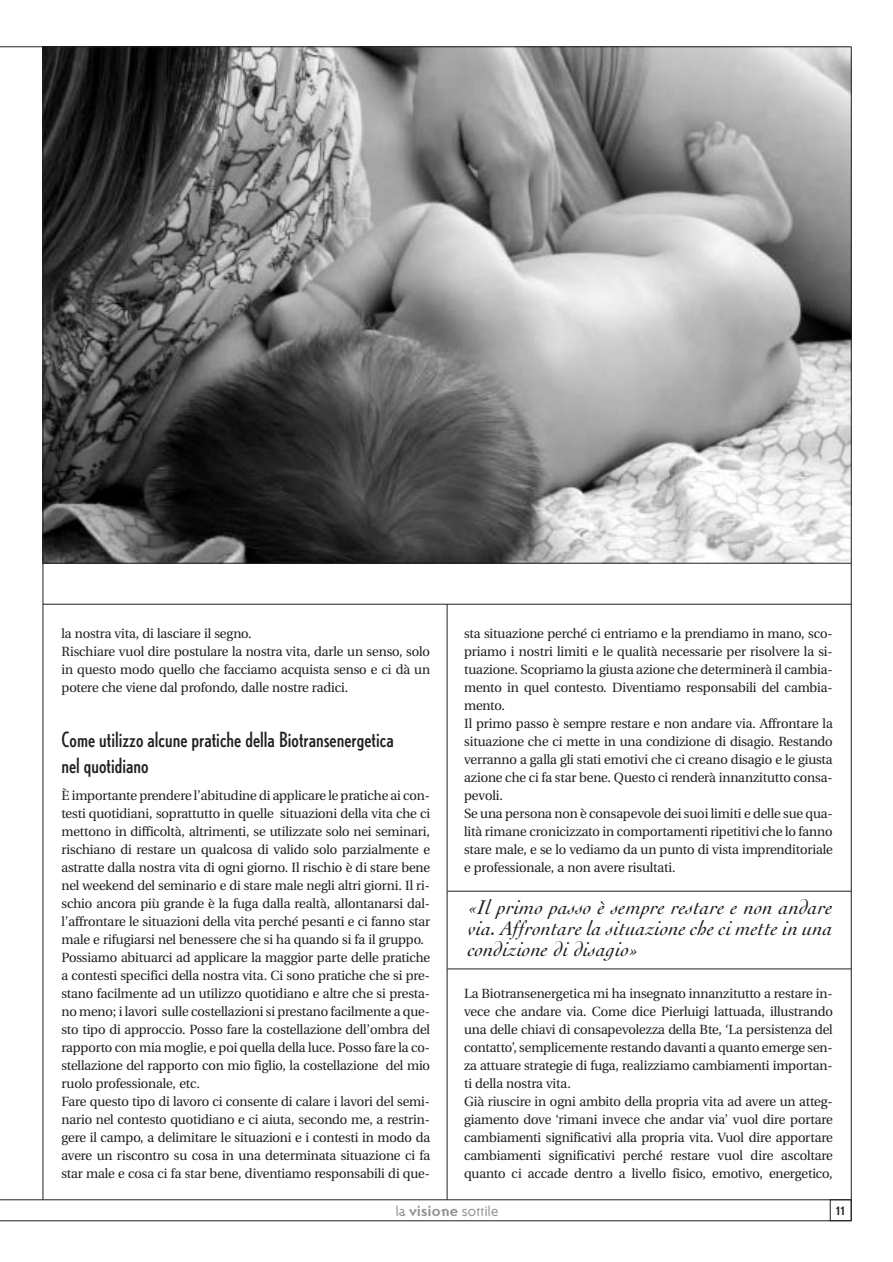
<style>
.page{position:relative;width:893px;height:1262px;background:#fff}
.page>*{position:absolute;margin:0;border:0;box-sizing:border-box;transform-origin:0 0}
.t1{font:italic 21px/21px "Cochin";letter-spacing:.01em;color:#231f1f;text-align:justify}
.t2{font:condensed 21px/25.5px "Nobel";color:#231f1f}
.t3{font:17.25px/18px "Utopia Headline";color:#231f1f}
.t4{font:15px "Ottomat";letter-spacing:-.02em;color:#939497}
.t5{font:700 condensed 12.75px "Akzidenz Grotesk BE";color:#231f1f}
.s1{font-weight:700}
</style>
<div class="page">
<img style="left:44px;top:48px;width:807px;height:515px">
<hr style="left:43px;top:563px;width:808px;height:1px;background:#231f1f">
<hr style="left:43px;top:604px;width:808px;height:1px;background:#231f1f">
<hr style="left:851px;top:47px;width:1px;height:1173px;background:#231f1f">
<hr style="left:43px;top:47px;width:1px;height:1152px;background:#231f1f">
<hr style="left:0;top:1220px;width:851px;height:1px;background:#231f1f">
<div style="left:830px;top:1199px;width:21px;height:21px;border:1px solid #231f1f"></div>
<hr style="left:0;top:47px;width:851px;height:1px;background:#231f1f">
<hr style="left:0;top:1199px;width:851px;height:1px;background:#231f1f">
<hr style="left:447px;top:968px;width:404px;height:1px;background:#231f1f">
<hr style="left:447px;top:891px;width:404px;height:1px;background:#231f1f">
<hr style="left:447px;top:604px;width:1px;height:595px;background:#231f1f">
<p class="t3" style="left:61px;top:623px;width:370px">la nostra vita, di lasciare il segno.<br>Rischiare vuol dire postulare la nostra vita, darle un senso, solo in questo modo quello che facciamo acquista senso e ci dà un potere che viene dal profondo, dalle nostre radici.</p>
<p class="t2" style="left:61px;top:729px;width:334px">Come utilizzo alcune pratiche della Biotransenergetica nel quotidiano</p>
<p class="t3" style="left:61px;top:785px;width:370px">È importante prendere l’abitudine di applicare le pratiche ai con&shy;testi quotidiani, soprattutto in quelle situazioni della vita che ci mettono in difficoltà, altrimenti, se utilizzate solo nei seminari, rischiano di restare un qualcosa di valido solo parzialmente e astratte dalla nostra vita di ogni giorno. Il rischio è di stare bene nel weekend del seminario e di stare male negli altri giorni. Il ri&shy;schio ancora più grande è la fuga dalla realtà, allontanarsi dal&shy;l’affrontare le situazioni della vita perché pesanti e ci fanno star male e rifugiarsi nel benessere che si ha quando si fa il gruppo.<br>Possiamo abituarci ad applicare la maggior parte delle pratiche a contesti specifici della nostra vita. Ci sono pratiche che si pre&shy;stano facilmente ad un utilizzo quotidiano e altre che si presta&shy;nomeno; i lavori sulle costellazioni si prestano facilmente a que&shy;sto tipo di approccio. Posso fare la costellazione dell’ombra del rapporto con mia moglie, e poi quella della luce. Posso fare la co&shy;stellazione del rapporto con mio figlio, la costellazione del mio ruolo professionale, etc.<br>Fare questo tipo di lavoro ci consente di calare i lavori del semi&shy;nario nel contesto quotidiano e ci aiuta, secondo me, a restrin&shy;gere il campo, a delimitare le situazioni e i contesti in modo da avere un riscontro su cosa in una determinata situazione ci fa star male e cosa ci fa star bene, diventiamo responsabili di que-</p>
<p class="t3" style="left:464px;top:623px;width:370px">sta situazione perché ci entriamo e la prendiamo in mano, sco&shy;priamo i nostri limiti e le qualità necessarie per risolvere la si&shy;tuazione. Scopriamo la giusta azione che determinerà il cambia&shy;mento in quel contesto. Diventiamo responsabili del cambia&shy;mento.<br>Il primo passo è sempre restare e non andare via. Affrontare la situazione che ci mette in una condizione di disagio. Restando verranno a galla gli stati emotivi che ci creano disagio e le giusta azione che ci fa star bene. Questo ci renderà innanzitutto consa&shy;pevoli.<br>Se una persona non è consapevole dei suoi limiti e delle sue qua&shy;lità rimane cronicizzato in comportamenti ripetitivi che lo fanno stare male, e se lo vediamo da un punto di vista imprenditoriale e professionale, a non avere risultati.</p>
<p class="t1" style="left:468px;top:898px;width:366px">«Il primo passo è sempre restare e non andare via. Affrontare la situazione che ci mette in una condizione di disagio»</p>
<p class="t3" style="left:464px;top:983px;width:370px">La Biotransenergetica mi ha insegnato innanzitutto a restare in&shy;vece che andare via. Come dice Pierluigi lattuada, illustrando una delle chiavi di consapevolezza della Bte, ‘La persistenza del contatto’, semplicemente restando davanti a quanto emerge sen&shy;za attuare strategie di fuga, realizziamo cambiamenti importan&shy;ti della nostra vita.<br>Già riuscire in ogni ambito della propria vita ad avere un atteg&shy;giamento dove ‘rimani invece che andar via’ vuol dire portare cambiamenti significativi alla propria vita. Vuol dire apportare cambiamenti significativi perché restare vuol dire ascoltare quanto ci accade dentro a livello fisico, emotivo, energetico,</p>
<p class="t4" style="left:395px;top:1205px;width:105px">la <span class="s1">visione</span> sottile</p>
<p class="t5" style="left:835px;top:1205px;width:11px">11</p>
</div>
